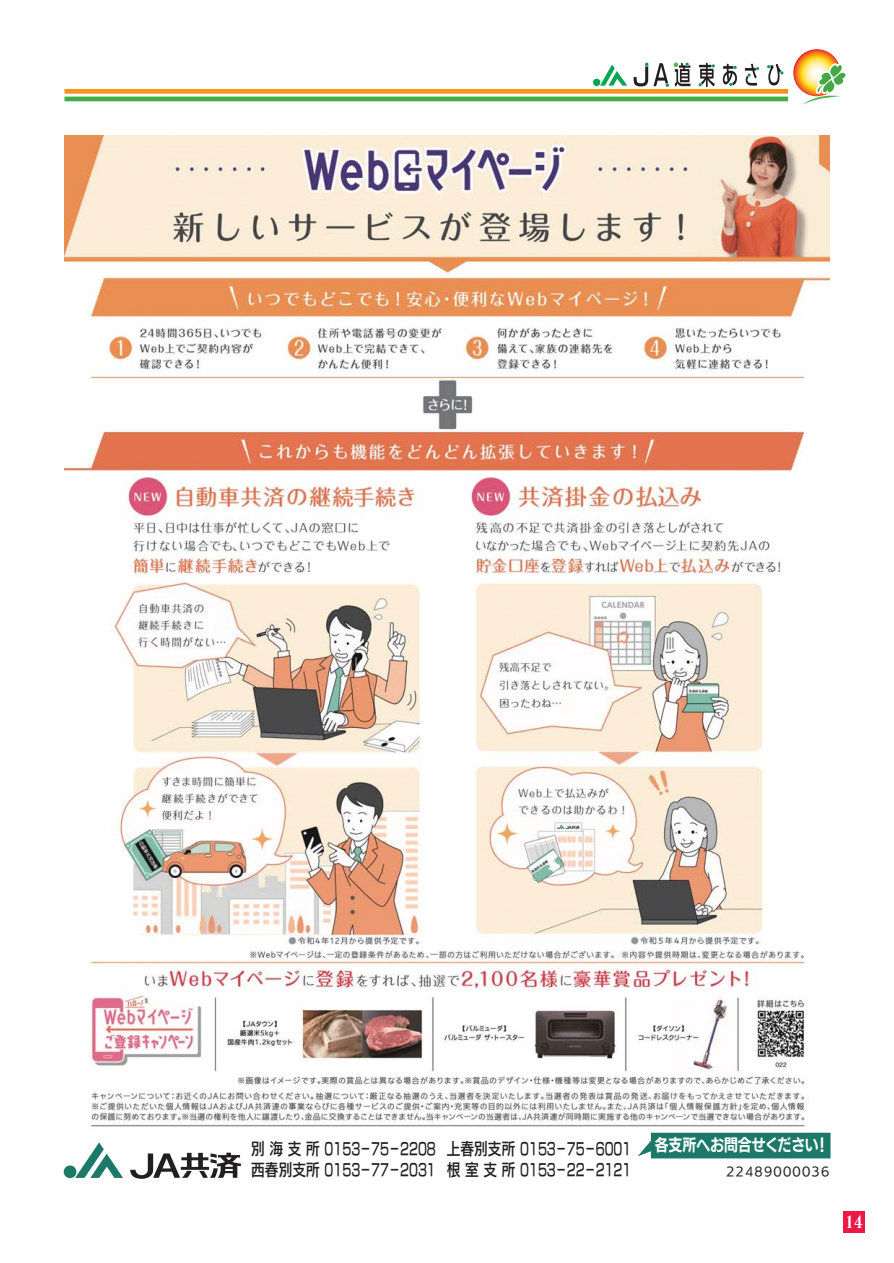
<style>
.page{position:relative;width:894px;height:1263px;background:#fff}
.page>*{position:absolute;margin:0;border:0;box-sizing:border-box;transform-origin:0 0}
.t1{font:16.5px/21px "New Rodin Pro DB 90 pv RKSJ H";color:#231f20;scale:.83 1}
.t2{font:16.5px "New Rodin Pro B 90 pv RKSJ H";color:#fff;scale:.84 1}
.t3{font:16.5px "Matisse Pro EB 90 pv RKSJ H";color:#fff;scale:.8 1}
.t4{font:12px "UD Kakugo Large Pro M 90 pv RKSJ H";letter-spacing:.1em;color:#231f20}
</style>
<div class="page">
<div style="left:843px;top:1211px;width:21px;height:21px;background:#ed1846"></div>
<svg style="left:793px;top:49px;width:52px;height:56px"></svg>
<hr style="left:64px;top:97px;width:723px;height:4px;background:#41ad49">
<div style="left:64px;top:89px;width:723px;height:5px;background:#f7931d"></div>
<svg style="left:599px;top:65px;width:28px;height:21px"></svg>
<div style="left:592px;top:79px;width:8px;height:7px;background:#00a650;border-radius:50%"></div>
<svg style="left:633px;top:63px;width:57px;height:24px"></svg>
<svg style="left:698px;top:63px;width:16px;height:24px"></svg>
<svg style="left:722px;top:64px;width:14px;height:22px"></svg>
<svg style="left:744px;top:64px;width:14px;height:22px"></svg>
<svg style="left:767px;top:64px;width:16px;height:21px"></svg>
<img style="left:64px;top:135px;width:765px;height:992px">
<svg style="left:638px;top:1132px;width:192px;height:26px;background:#2d8273"></svg>
<div style="left:64px;top:1165px;width:12px;height:13px;background:#1c7868;border-radius:50%"></div>
<svg style="left:75px;top:1142px;width:48px;height:36px"></svg>
<svg style="left:130px;top:1152px;width:111px;height:26px"></svg>
<p class="t1" style="left:251px;top:1141px;width:459px">別海支所 0153－75－2208　上春別支所 0153－75－6001西春別支所 0153－77－2031　根室支所 0153－22－2121</p>
<p class="t2" style="left:654px;top:1139px;width:209px">各支所へお問合せください！</p>
<p class="t4" style="left:725px;top:1167px;width:105px">22489000036</p>
<p class="t3" style="left:844px;top:1215px;width:23px">14</p>
</div>
